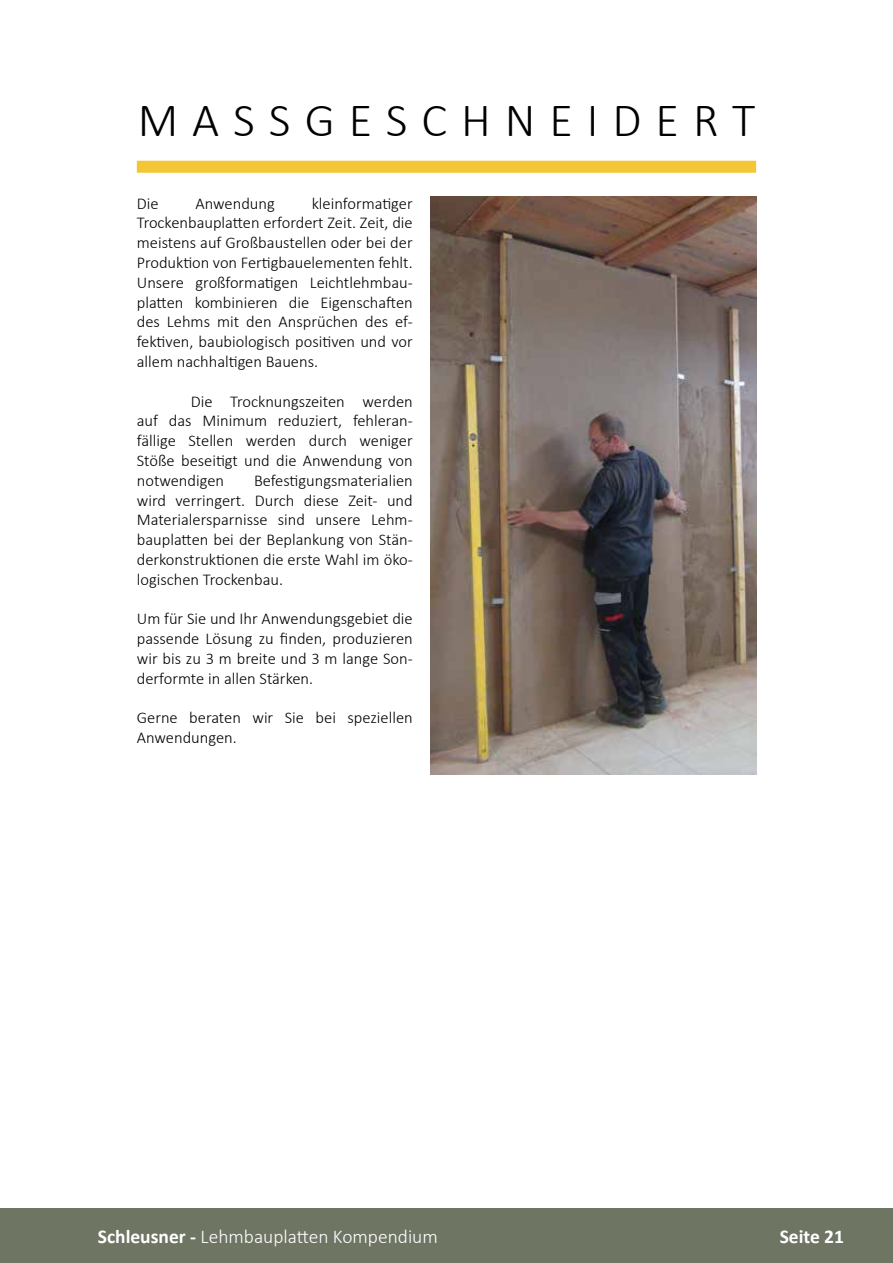
<style>
.page{position:relative;width:893px;height:1263px;background:#fff}
.page>*{position:absolute;margin:0;border:0;box-sizing:border-box;transform-origin:0 0}
.t1{font:300 48px "Calibri";letter-spacing:.29em;color:#000}
.t2{font:300 19.5px "Calibri";color:#fff}
.t3{font:700 19.5px "Calibri";color:#fff}
.t4{font:300 16.5px/19.8px "Calibri";color:#000;text-align:justify}
.s1{font-weight:700}
</style>
<div class="page">
<div style="left:137px;top:161px;width:619px;height:12px;background:#f3c636"></div>
<img style="left:431px;top:196px;width:325px;height:579px">
<div style="left:0;top:1209px;width:893px;height:54px;background:#6f7563"></div>
<h1 class="t1" style="left:138px;top:90px;width:619px">MASSGESCHNEIDERT</h1>
<p class="t4" style="left:137px;top:193px;width:277px;text-indent:175px">kleinformatiger Trockenbauplatten erfordert Zeit. Zeit, die meistens auf Großbaustellen oder bei der Produktion von Fertigbauelementen fehlt.<br>Unsere großformatigen Leichtlehmbau&shy;platten kombinieren die Eigenschaften des Lehms mit den Ansprüchen des ef&shy;fektiven, baubiologisch positiven und vor allem nachhaltigen Bauens.</p>
<p class="t4" style="left:137px;top:391px;width:277px;text-indent:54px">Die Trocknungszeiten werden auf das Minimum reduziert, fehleran&shy;fällige Stellen werden durch weniger Stöße beseitigt und die Anwendung von notwendigen</p>
<p class="t4" style="left:137px;top:193px;width:23px">Die</p>
<p class="t4" style="left:195px;top:193px;width:81px">Anwendung</p>
<p class="t4" style="left:137px;top:470px;width:277px;text-indent:117px">Befestigungsmaterialien wird verringert. Durch diese Zeit- und Materialersparnisse sind unsere Lehm&shy;bauplatten bei der Beplankung von Stän&shy;derkonstruktionen die erste Wahl im öko&shy;logischen Trockenbau.</p>
<p class="t4" style="left:137px;top:609px;width:277px">Um für Sie und Ihr Anwendungsgebiet die passende Lösung zu finden, produzieren wir bis zu 3 m breite und 3 m lange Son&shy;derformte in allen Stärken.</p>
<p class="t4" style="left:137px;top:708px;width:277px">Gerne beraten wir Sie bei speziellen<br>Anwendungen.</p>
<p class="t2" style="left:98px;top:1225px;width:341px"><span class="s1">Schleusner -</span> Lehmbauplatten Kompendium</p>
<p class="t3" style="left:780px;top:1223px;width:66px">Seite 21</p>
</div>
